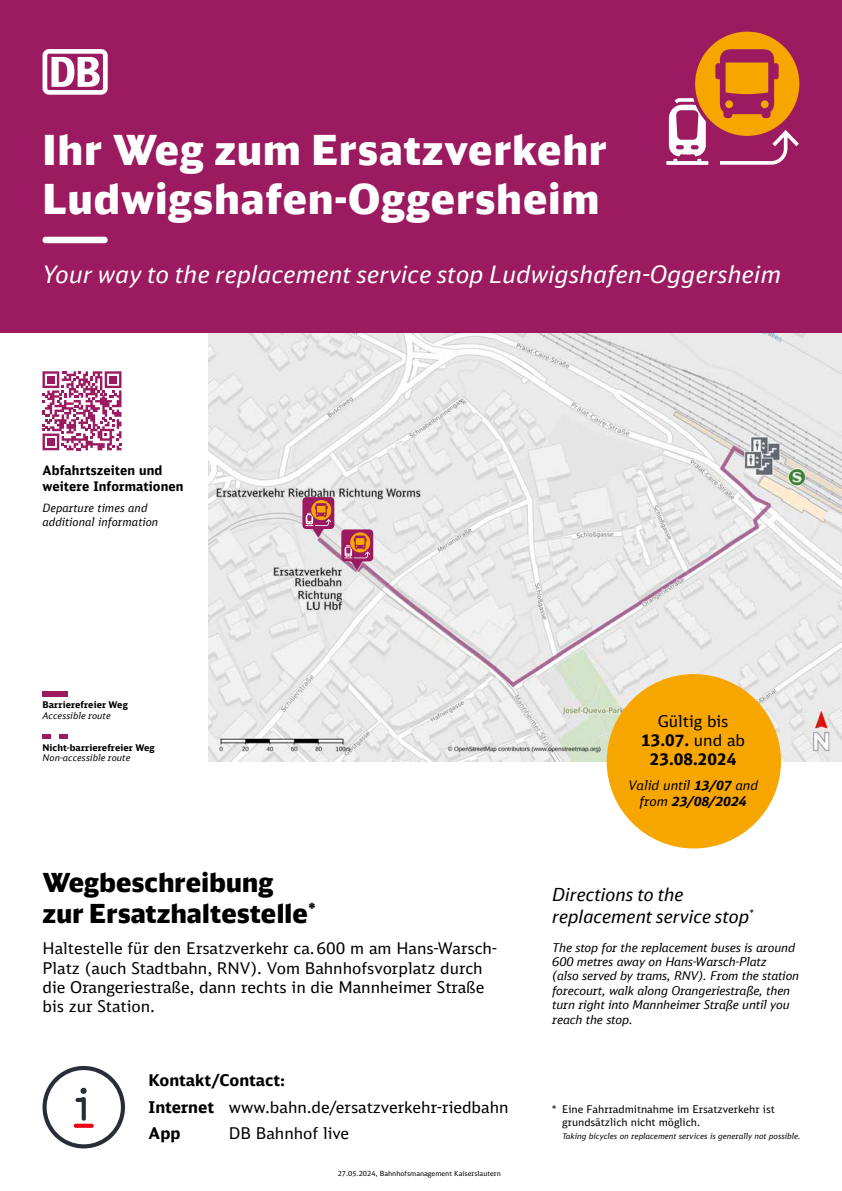
<style>
.page{position:relative;width:842px;height:1191px;background:#fff}
.page>*{position:absolute;margin:0;border:0;box-sizing:border-box;transform-origin:0 0}
.t1{font:900 41px/49.2px "DB Head";letter-spacing:.03em;color:#fff}
.t2{font:900 26px/31.2px "DB Head";letter-spacing:.01em;color:#000}
.t3{font:italic 24px "DB Head";letter-spacing:.02em;color:#fff}
.t4{font:italic 18px/21.6px "DB Head";letter-spacing:.01em;color:#000}
.t5{font:16px/19.2px "DB Sans";color:#000}
.t6{font:700 16px/19.2px "DB Sans";color:#000;text-align:center}
.t7{font:700 13px/16.2px "DB Sans";letter-spacing:.01em;color:#000;scale:.96 1}
.t8{font:italic 13px/15.6px "DB Sans";color:#000;text-align:center}
.t9{font:italic 12px/14.4px "DB Sans";letter-spacing:-.01em;color:#000}
.t10{font:italic 11.3px/14.2px "DB Sans";letter-spacing:.01em;color:#000;scale:.96 1}
.t11{font:10.5px/13.1px "DB Sans";color:#000}
.t12{font:700 9.1px "DB Sans";letter-spacing:.01em;color:#000}
.t13{font:italic 9.1px "DB Sans";letter-spacing:.01em;color:#000}
.t14{font:italic 8px "DB Sans";color:#000}
.t15{font:7px "DB Sans";color:#000}
.s1{font-weight:700}
.s2{font-weight:400}
</style>
<div class="page">
<div style="left:0;top:0;width:842px;height:333px;background:#9b1a60"></div>
<svg style="left:666px;top:32px;width:133px;height:133px"></svg>
<div style="left:43px;top:237px;width:65px;height:6px;background:#fff;border-radius:3px"></div>
<svg style="left:43px;top:49px;width:65px;height:46px"></svg>
<svg style="left:43px;top:1066px;width:82px;height:82px"></svg>
<svg style="left:74px;top:1123px;width:20px;height:4px"></svg>
<div style="left:43px;top:691px;width:25px;height:5px;background:#9b1a60"></div>
<svg style="left:43px;top:734px;width:8px;height:4px"></svg>
<svg style="left:59px;top:734px;width:9px;height:4px"></svg>
<svg style="left:43px;top:371px;width:78px;height:79px"></svg>
<img style="left:208px;top:333px;width:634px;height:428px">
<svg style="left:304px;top:501px;width:29px;height:35px"></svg>
<div style="left:302px;top:497px;width:32px;height:32px;border:3px solid #9b1a60;border-radius:3px"></div>
<svg style="left:343px;top:533px;width:29px;height:36px"></svg>
<div style="left:341px;top:529px;width:32px;height:32px;border:3px solid #9b1a60;border-radius:3px"></div>
<div style="left:607px;top:674px;width:174px;height:174px;background:#f7a600;border-radius:50%"></div>
<h1 class="t1" style="left:43px;top:124px;width:566px">Ihr Weg zum Ersatzverkehr<br>Ludwigshafen-Oggersheim</h1>
<h3 class="t3" style="left:43px;top:260px;width:740px">Your way to the replacement service stop Ludwigshafen-Oggersheim</h3>
<p class="t7" style="left:43px;top:462px;width:148px">Abfahrtszeiten und weitere Informationen</p>
<p class="t10" style="left:43px;top:500px;width:122px">Departure times and additional information</p>
<p class="t12" style="left:43px;top:699px;width:87px">Barrierefreier Weg</p>
<p class="t13" style="left:43px;top:710px;width:70px">Accessible route</p>
<p class="t12" style="left:43px;top:741px;width:114px">Nicht-barrierefreier Weg</p>
<p class="t13" style="left:43px;top:752px;width:89px">Non-accessible route</p>
<h2 class="t2" style="left:43px;top:865px;width:274px">Wegbeschreibung zur Ersatzhaltestelle<sup>*</sup></h2>
<p class="t5" style="left:43px;top:938px;width:456px">Haltestelle für den Ersatzverkehr ca.600 m am Hans-Warsch-Platz (auch Stadtbahn, RNV). Vom Bahnhofsvorplatz durch die Orangeriestraße, dann rechts in die Mannheimer Straße bis zur Station.</p>
<p class="t5" style="left:149px;top:1067px;width:362px;line-height:26.4px"><span class="s1">Kontakt/Contact:<br>Internet</span> www.bahn.de/ersatzverkehr-riedbahn<br><span class="s1">App</span></p>
<p class="t5" style="left:229px;top:1123px;width:122px">DB Bahnhof live</p>
<p class="t15" style="left:338px;top:1168px;width:165px">27.05.2024, Bahnhofsmanagement Kaiserslautern</p>
<p class="t6" style="left:641px;top:710px;width:105px"><span class="s2">Gültig bis<br></span>13.07. <span class="s2">und ab<br></span>23.08.2024</p>
<p class="t8" style="left:628px;top:777px;width:131px">Valid until <span class="s1">13/07</span> and from <span class="s1">23/08/2024</span></p>
<p class="t4" style="left:552px;top:883px;width:203px">Directions to the replacement service stop<sup>*</sup></p>
<p class="t9" style="left:552px;top:939px;width:248px">The stop for the replacement buses is around 600 metres away on Hans-Warsch-Platz<br>(also served by trams, RNV). From the station forecourt, walk along Orangeriestraße, then turn right into Mannheimer Straße until you reach the stop.</p>
<p class="t11" style="left:562px;top:1102px;width:214px;text-indent:-10px">* Eine Fahrradmitnahme im Ersatzverkehr ist grundsätzlich nicht möglich.</p>
<p class="t14" style="left:562px;top:1131px;width:240px">Taking bicycles on replacement services is generally not possible.</p>
</div>
